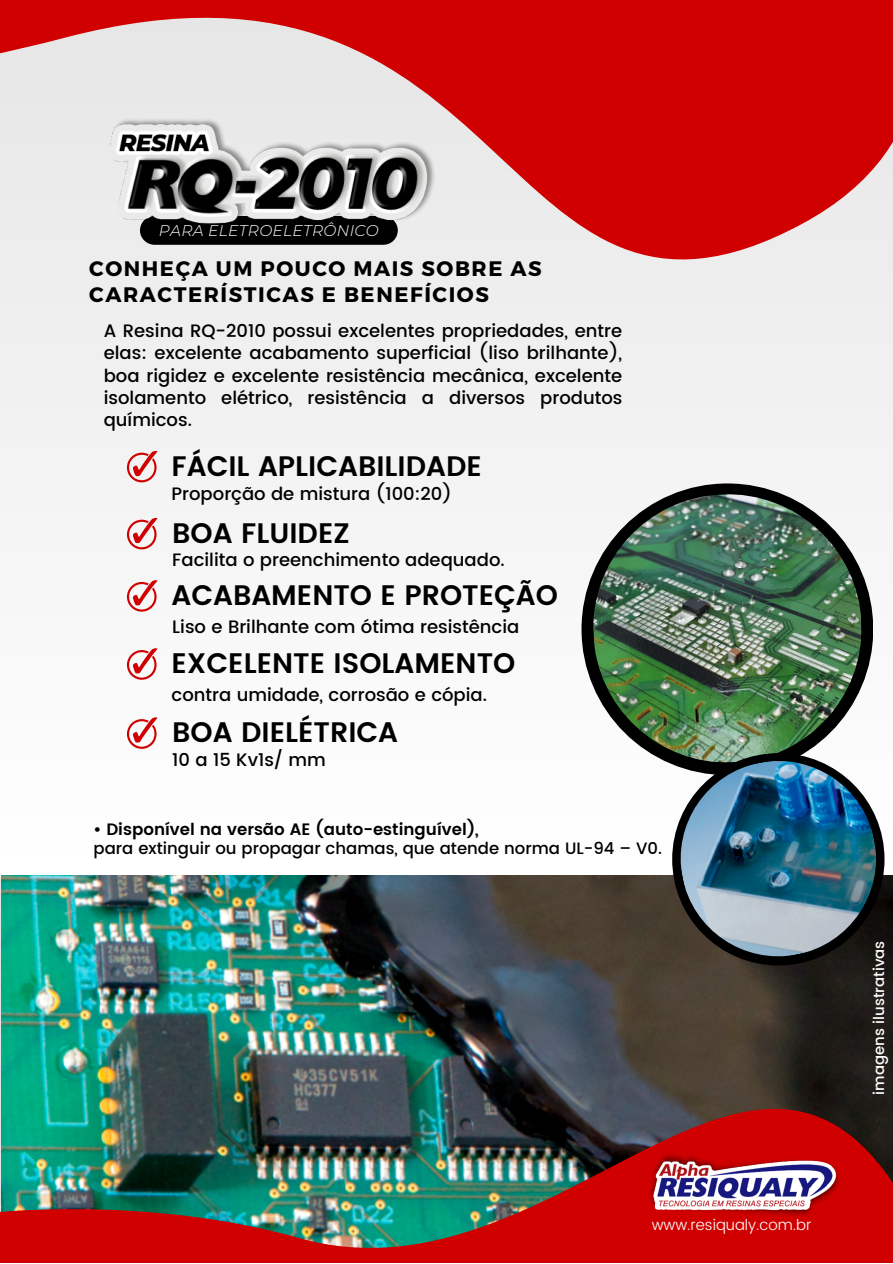
<style>
.page{position:relative;width:893px;height:1264px;background:#fff}
.page>*{position:absolute;margin:0;border:0;box-sizing:border-box;transform-origin:0 0}
.t1{font:600 28.2px "Poppins";color:#000}
.t2{font:700 21px/25.8px "Montserrat";letter-spacing:.075em;color:#000}
.t3{font:500 18px/22.5px "Poppins";color:#000;text-align:justify}
.t4{font:500 16.5px "Poppins";color:#000}
.t5{font:600 16.5px "Poppins";color:#000}
.t6{font:italic 300 15.45px "Montserrat";letter-spacing:.02em;color:#fff}
.t7{font:300 15px "Poppins";color:#fff}
.t8{font:500 14.85px "Poppins";color:#fff}
</style>
<div class="page">
<svg style="left:0;top:0;width:892px;height:617px;fill:#efefef"></svg>
<img style="left:1px;top:875px;width:891px;height:59px">
<svg style="left:140px;top:241px;width:258px;height:4px"></svg>
<img style="left:93px;top:112px;width:353px;height:129px">
<img style="left:0;top:934px;width:892px;height:328px">
<img style="left:646px;top:1150px;width:196px;height:67px">
<div style="left:581px;top:483px;width:292px;height:292px;background:#000;border-radius:50%"></div>
<img style="left:590px;top:491px;width:274px;height:273px">
<svg style="left:127px;top:451px;width:30px;height:31px"></svg>
<svg style="left:127px;top:518px;width:30px;height:31px"></svg>
<svg style="left:127px;top:580px;width:30px;height:31px"></svg>
<img style="left:672px;top:752px;width:212px;height:212px">
<svg style="left:127px;top:648px;width:30px;height:31px"></svg>
<svg style="left:127px;top:717px;width:30px;height:31px"></svg>
<p class="t6" style="left:159px;top:221px;width:221px">PARA ELETROELETRÔNICO</p>
<p class="t2" style="left:89px;top:255px;width:454px">CONHEÇA UM POUCO MAIS SOBRE AS<br>CARACTERÍSTICAS E BENEFÍCIOS</p>
<p class="t3" style="left:104px;top:319px;width:520px">A Resina RQ-2010 possui excelentes propriedades, entre elas: excelente acabamento superficial (liso brilhante), boa rigidez e excelente resistência mecânica, excelente isolamento elétrico, resistência a diversos produtos químicos.</p>
<h1 class="t1" style="left:171px;top:449px;width:312px">FÁCIL APLICABILIDADE</h1>
<p class="t3" style="left:171px;top:482px;width:282px">Proporção de mistura (100:20)</p>
<h1 class="t1" style="left:172px;top:516px;width:179px">BOA FLUIDEZ</h1>
<h1 class="t1" style="left:171px;top:579px;width:388px">ACABAMENTO E PROTEÇÃO</h1>
<p class="t3" style="left:172px;top:548px;width:334px">Facilita o preenchimento adequado.</p>
<p class="t3" style="left:172px;top:615px;width:348px">Liso e Brilhante com ótima resistência</p>
<h1 class="t1" style="left:171px;top:647px;width:345px">EXCELENTE ISOLAMENTO</h1>
<p class="t3" style="left:171px;top:684px;width:317px">contra umidade, corrosão e cópia.</p>
<h1 class="t1" style="left:172px;top:716px;width:227px">BOA DIELÉTRICA</h1>
<p class="t3" style="left:172px;top:748px;width:155px">10 a 15 Kv1s/ mm</p>
<p class="t5" style="left:93px;top:819px;width:387px">• Disponível na versão AE (auto-estinguível),</p>
<p class="t4" style="left:93px;top:838px;width:570px">para extinguir ou propagar chamas, que atende norma UL-94 – V0.</p>
<p class="t7" style="left:651px;top:1216px;width:161px">www.resiqualy.com.br</p>
<p class="t8" style="left:870px;top:1094px;width:155px;rotate:-90deg">imagens ilustrativas</p>
</div>
